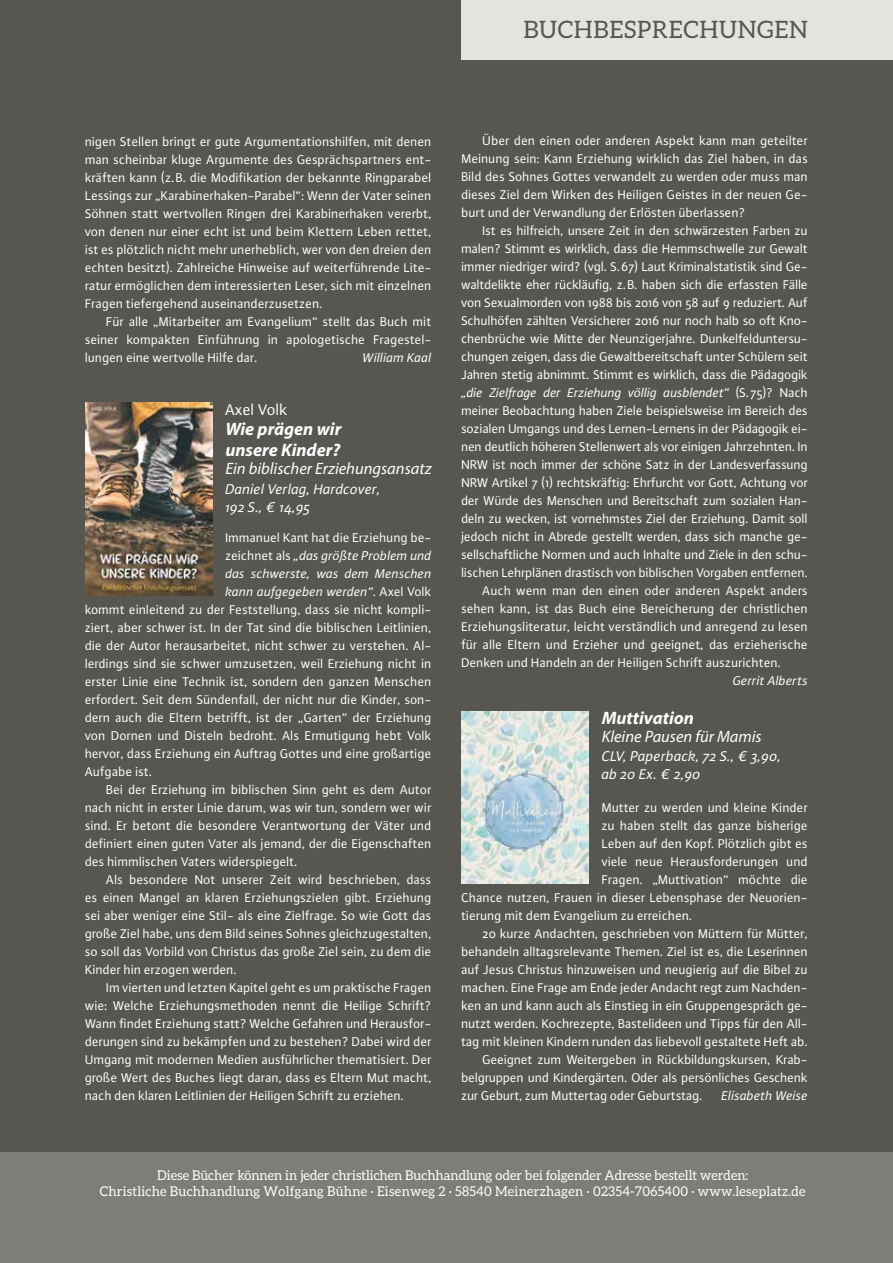
<style>
.page{position:relative;width:893px;height:1263px;background:#575651}
.page>*{position:absolute;margin:0;border:0;box-sizing:border-box;transform-origin:0 0}
.t1{font:24px "Aleo";letter-spacing:.03em;color:#575651}
.t2{font:italic 700 18px/21.6px "Myriad Pro";color:#fff}
.t3{font:italic 16.5px "Myriad Pro";color:#fff}
.t4{font:16.5px "Plus Sans Normal";color:#fff}
.t5{font:italic 15px/18px "Plus Sans Normal";color:#fff}
.t6{font:13.5px/18px "Plus Sans Normal";letter-spacing:-.005em;color:#fff;text-align:justify}
.t7{font:13.5px/16.2px "Aleo";letter-spacing:.02em;color:#fff;text-align:center}
.t8{font:italic 13.5px "Plus Sans Normal";color:#fff}
.s1{font-style:normal}
</style>
<div class="page">
<img style="left:85px;top:403px;width:128px;height:193px">
<img style="left:461px;top:711px;width:128px;height:173px">
<div style="left:461px;top:0;width:432px;height:60px;background:#e3e3e0"></div>
<div style="left:0;top:1153px;width:893px;height:110px;background:#7e7d78"></div>
<h1 class="t1" style="left:523px;top:16px;width:286px">BUCHBESPRECHUNGEN</h1>
<p class="t6" style="left:85px;top:132px;width:348px">nigen Stellen bringt er gute Argumentationshilfen, mit denen man scheinbar kluge Argumente des Gesprächspartners ent&shy;kräften kann (z.B. die Modifikation der bekannte Ringparabel Lessings zur „Karabinerhaken-Parabel“: Wenn der Vater seinen Söhnen statt wertvollen Ringen drei Karabinerhaken vererbt, von denen nur einer echt ist und beim Klettern Leben rettet, ist es plötzlich nicht mehr unerheblich, wer von den dreien den echten besitzt). Zahlreiche Hinweise auf weiterführende Lite&shy;ratur ermöglichen dem interessierten Leser, sich mit einzelnen Fragen tiefergehend auseinanderzusetzen.</p>
<p class="t6" style="left:85px;top:312px;width:348px;text-indent:21px">Für alle „Mitarbeiter am Evangelium“ stellt das Buch mit seiner kompakten Einführung in apologetische Fragestel&shy;lungen eine wertvolle Hilfe dar.</p>
<p class="t8" style="left:363px;top:348px;width:70px">William Kaal</p>
<p class="t4" style="left:225px;top:398px;width:64px">Axel Volk</p>
<h2 class="t2" style="left:225px;top:417px;width:117px">Wie prägen wir unsere Kinder?</h2>
<p class="t3" style="left:225px;top:459px;width:208px">Ein biblischer Erziehungsansatz</p>
<p class="t5" style="left:225px;top:479px;width:157px">Daniel Verlag, Hardcover,<br>192 S., € 14,95</p>
<p class="t6" style="left:225px;top:528px;width:208px">Immanuel Kant hat die Erziehung be-</p>
<p class="t8" style="left:225px;top:546px;width:208px"><span class="s1">zeichnet als</span> „das größte Problem und</p>
<p class="t8" style="left:225px;top:564px;width:208px">das schwerste, was dem Menschen</p>
<p class="t8" style="left:225px;top:582px;width:208px">kann aufgegeben werden“<span class="s1">. Axel Volk</span></p>
<p class="t6" style="left:85px;top:600px;width:348px">kommt einleitend zu der Feststellung, dass sie nicht kompli-</p>
<p class="t6" style="left:85px;top:618px;width:348px">ziert, aber schwer ist. In der Tat sind die biblischen Leitlinien,</p>
<p class="t6" style="left:85px;top:636px;width:348px">die der Autor herausarbeitet, nicht schwer zu verstehen. Al-</p>
<p class="t6" style="left:85px;top:654px;width:348px">lerdings sind sie schwer umzusetzen, weil Erziehung nicht in</p>
<p class="t6" style="left:85px;top:672px;width:348px">erster Linie eine Technik ist, sondern den ganzen Menschen</p>
<p class="t6" style="left:85px;top:690px;width:348px">erfordert. Seit dem Sündenfall, der nicht nur die Kinder, son-</p>
<p class="t6" style="left:85px;top:708px;width:348px">dern auch die Eltern betrifft, ist der „Garten“ der Erziehung</p>
<p class="t6" style="left:85px;top:726px;width:348px">von Dornen und Disteln bedroht. Als Ermutigung hebt Volk</p>
<p class="t6" style="left:85px;top:744px;width:348px">hervor, dass Erziehung ein Auftrag Gottes und eine großartige</p>
<p class="t6" style="left:85px;top:762px;width:69px">Aufgabe ist.</p>
<p class="t6" style="left:106px;top:780px;width:327px">Bei der Erziehung im biblischen Sinn geht es dem Autor</p>
<p class="t6" style="left:85px;top:798px;width:348px">nach nicht in erster Linie darum, was wir tun, sondern wer wir</p>
<p class="t6" style="left:85px;top:816px;width:348px">sind. Er betont die besondere Verantwortung der Väter und</p>
<p class="t6" style="left:85px;top:834px;width:348px">definiert einen guten Vater als jemand, der die Eigenschaften</p>
<p class="t6" style="left:85px;top:852px;width:214px">des himmlischen Vaters widerspiegelt.</p>
<p class="t6" style="left:106px;top:870px;width:327px">Als besondere Not unserer Zeit wird beschrieben, dass</p>
<p class="t6" style="left:85px;top:888px;width:348px">es einen Mangel an klaren Erziehungszielen gibt. Erziehung</p>
<p class="t6" style="left:85px;top:906px;width:348px">sei aber weniger eine Stil- als eine Zielfrage. So wie Gott das</p>
<p class="t6" style="left:85px;top:924px;width:348px">große Ziel habe, uns dem Bild seines Sohnes gleichzugestalten,</p>
<p class="t6" style="left:85px;top:942px;width:348px">so soll das Vorbild von Christus das große Ziel sein, zu dem die</p>
<p class="t6" style="left:85px;top:960px;width:153px">Kinder hin erzogen werden.</p>
<p class="t6" style="left:106px;top:978px;width:327px">Im vierten und letzten Kapitel geht es um praktische Fragen</p>
<p class="t6" style="left:85px;top:996px;width:348px">wie: Welche Erziehungsmethoden nennt die Heilige Schrift?</p>
<p class="t6" style="left:85px;top:1014px;width:348px">Wann findet Erziehung statt? Welche Gefahren und Herausfor-</p>
<p class="t6" style="left:85px;top:1032px;width:348px">derungen sind zu bekämpfen und zu bestehen? Dabei wird der</p>
<p class="t6" style="left:85px;top:1050px;width:348px">Umgang mit modernen Medien ausführlicher thematisiert. Der</p>
<p class="t6" style="left:85px;top:1068px;width:348px">große Wert des Buches liegt daran, dass es Eltern Mut macht,</p>
<p class="t6" style="left:85px;top:1086px;width:321px">nach den klaren Leitlinien der Heiligen Schrift zu erziehen.</p>
<p class="t6" style="left:461px;top:132px;width:348px;text-indent:21px">Über den einen oder anderen Aspekt kann man geteilter Meinung sein: Kann Erziehung wirklich das Ziel haben, in das Bild des Sohnes Gottes verwandelt zu werden oder muss man dieses Ziel dem Wirken des Heiligen Geistes in der neuen Ge&shy;burt und der Verwandlung der Erlösten überlassen?</p>
<p class="t6" style="left:483px;top:222px;width:327px">Ist es hilfreich, unsere Zeit in den schwärzesten Farben zu</p>
<p class="t6" style="left:461px;top:240px;width:348px">malen? Stimmt es wirklich, dass die Hemmschwelle zur Gewalt</p>
<p class="t6" style="left:461px;top:258px;width:348px">immer niedriger wird? (vgl. S.67) Laut Kriminalstatistik sind Ge-</p>
<p class="t6" style="left:461px;top:276px;width:348px">waltdelikte eher rückläufig, z.B. haben sich die erfassten Fälle</p>
<p class="t6" style="left:461px;top:294px;width:348px">von Sexualmorden von 1988 bis 2016 von 58 auf 9 reduziert. Auf</p>
<p class="t6" style="left:461px;top:312px;width:348px">Schulhöfen zählten Versicherer 2016 nur noch halb so oft Kno-</p>
<p class="t6" style="left:461px;top:330px;width:348px">chenbrüche wie Mitte der Neunzigerjahre. Dunkelfelduntersu-</p>
<p class="t6" style="left:461px;top:348px;width:348px">chungen zeigen, dass die Gewaltbereitschaft unter Schülern seit</p>
<p class="t6" style="left:461px;top:366px;width:348px">Jahren stetig abnimmt. Stimmt es wirklich, dass die Pädagogik</p>
<p class="t8" style="left:461px;top:384px;width:348px">„die Zielfrage der Erziehung völlig ausblendet“ <span class="s1">(S.75)? Nach</span></p>
<p class="t6" style="left:461px;top:402px;width:348px">meiner Beobachtung haben Ziele beispielsweise im Bereich des</p>
<p class="t6" style="left:461px;top:420px;width:348px">sozialen Umgangs und des Lernen-Lernens in der Pädagogik ei-</p>
<p class="t6" style="left:461px;top:438px;width:348px">nen deutlich höheren Stellenwert als vor einigen Jahrzehnten. In</p>
<p class="t6" style="left:461px;top:456px;width:348px">NRW ist noch immer der schöne Satz in der Landesverfassung</p>
<p class="t6" style="left:461px;top:474px;width:348px">NRW Artikel 7 (1) rechtskräftig: Ehrfurcht vor Gott, Achtung vor</p>
<p class="t6" style="left:461px;top:492px;width:348px">der Würde des Menschen und Bereitschaft zum sozialen Han-</p>
<p class="t6" style="left:461px;top:510px;width:348px">deln zu wecken, ist vornehmstes Ziel der Erziehung. Damit soll</p>
<p class="t6" style="left:461px;top:527px;width:348px">jedoch nicht in Abrede gestellt werden, dass sich manche ge-</p>
<p class="t6" style="left:461px;top:545px;width:348px">sellschaftliche Normen und auch Inhalte und Ziele in den schu-</p>
<p class="t6" style="left:461px;top:563px;width:348px">lischen Lehrplänen drastisch von biblischen Vorgaben entfernen.</p>
<p class="t6" style="left:483px;top:581px;width:327px">Auch wenn man den einen oder anderen Aspekt anders</p>
<p class="t6" style="left:461px;top:599px;width:348px">sehen kann, ist das Buch eine Bereicherung der christlichen</p>
<p class="t6" style="left:461px;top:617px;width:348px">Erziehungsliteratur, leicht verständlich und anregend zu lesen</p>
<p class="t6" style="left:461px;top:635px;width:348px">für alle Eltern und Erzieher und geeignet, das erzieherische</p>
<p class="t6" style="left:461px;top:653px;width:321px">Denken und Handeln an der Heiligen Schrift auszurichten.</p>
<p class="t8" style="left:733px;top:672px;width:77px">Gerrit Alberts</p>
<h2 class="t2" style="left:602px;top:706px;width:94px">Muttivation</h2>
<p class="t3" style="left:602px;top:726px;width:162px">Kleine Pausen für Mamis</p>
<p class="t5" style="left:602px;top:747px;width:181px">CLV, Paperback, 72 S., € 3,90, ab 20 Ex. € 2,90</p>
<p class="t6" style="left:602px;top:798px;width:208px">Mutter zu werden und kleine Kinder</p>
<p class="t6" style="left:602px;top:816px;width:208px">zu haben stellt das ganze bisherige</p>
<p class="t6" style="left:602px;top:834px;width:208px">Leben auf den Kopf. Plötzlich gibt es</p>
<p class="t6" style="left:602px;top:852px;width:208px">viele neue Herausforderungen und</p>
<p class="t6" style="left:602px;top:870px;width:208px">Fragen. „Muttivation“ möchte die</p>
<p class="t6" style="left:461px;top:888px;width:348px">Chance nutzen, Frauen in dieser Lebensphase der Neuorien-</p>
<p class="t6" style="left:461px;top:906px;width:233px">tierung mit dem Evangelium zu erreichen.</p>
<p class="t6" style="left:483px;top:924px;width:327px">20 kurze Andachten, geschrieben von Müttern für Mütter,</p>
<p class="t6" style="left:461px;top:942px;width:348px">behandeln alltagsrelevante Themen. Ziel ist es, die Leserinnen</p>
<p class="t6" style="left:461px;top:960px;width:348px">auf Jesus Christus hinzuweisen und neugierig auf die Bibel zu</p>
<p class="t6" style="left:461px;top:978px;width:348px">machen. Eine Frage am Ende jeder Andacht regt zum Nachden-</p>
<p class="t6" style="left:461px;top:996px;width:348px">ken an und kann auch als Einstieg in ein Gruppengespräch ge-</p>
<p class="t6" style="left:461px;top:1014px;width:348px">nutzt werden. Kochrezepte, Bastelideen und Tipps für den All-</p>
<p class="t6" style="left:461px;top:1032px;width:348px">tag mit kleinen Kindern runden das liebevoll gestaltete Heft ab.</p>
<p class="t6" style="left:483px;top:1050px;width:327px">Geeignet zum Weitergeben in Rückbildungskursen, Krab-</p>
<p class="t6" style="left:461px;top:1068px;width:348px">belgruppen und Kindergärten. Oder als persönliches Geschenk</p>
<p class="t6" style="left:461px;top:1086px;width:243px">zur Geburt, zum Muttertag oder Geburtstag.</p>
<p class="t8" style="left:721px;top:1086px;width:88px">Elisabeth Weise</p>
<p class="t7" style="left:100px;top:1167px;width:707px">Diese Bücher können in jeder christlichen Buchhandlung oder bei folgender Adresse bestellt werden:<br>Christliche Buchhandlung Wolfgang Bühne · Eisenweg 2 · 58540 Meinerzhagen · 02354-7065400 · www.leseplatz.de</p>
</div>
